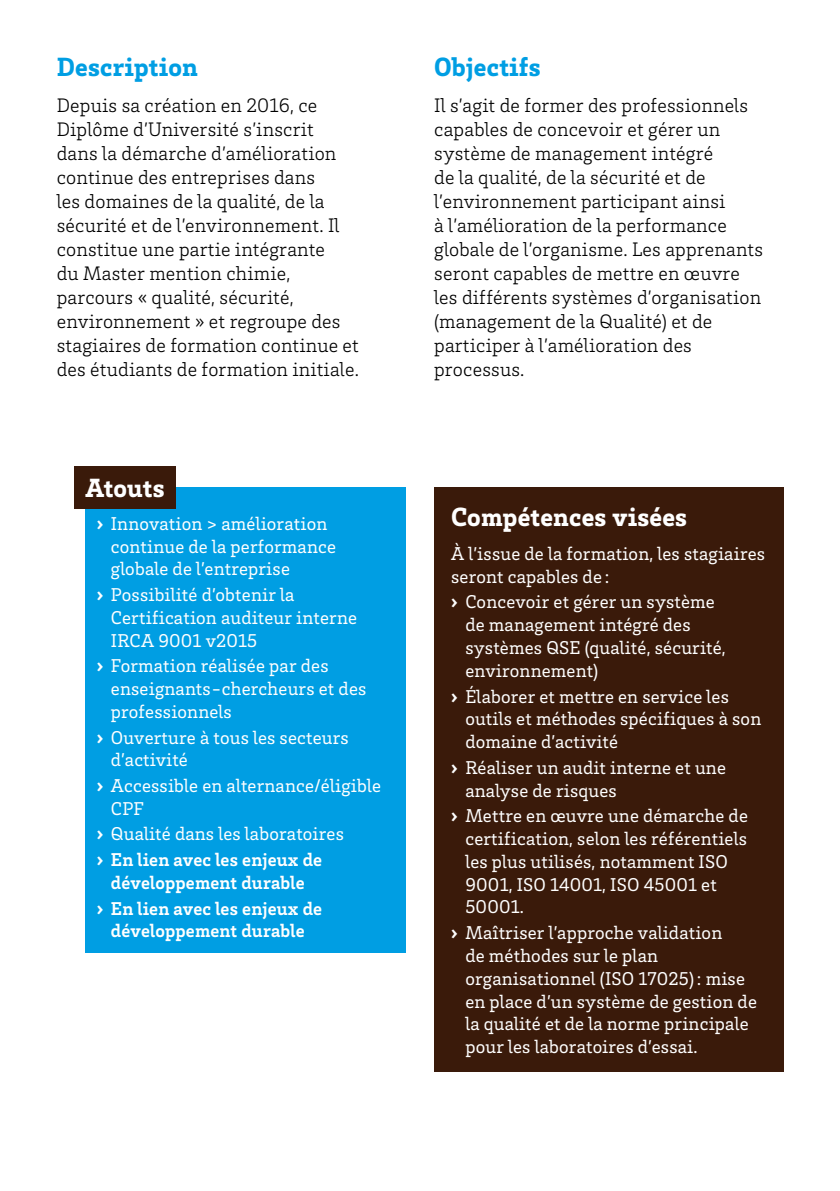
<style>
.page{position:relative;width:840px;height:1191px;background:#fff}
.page>*{position:absolute;margin:0;border:0;box-sizing:border-box;transform-origin:0 0}
.t1{font:900 27px "Brix Slab";letter-spacing:.01em;color:#fff}
.t2{font:900 27px "Brix Slab";letter-spacing:.01em;color:#009ee3}
.t3{font:300 20px/24px "Brix Slab";letter-spacing:.01em;color:#000}
.t4{font:19px/22.8px "Brix Slab";letter-spacing:.01em;color:#fff}
.t5{font:700 19px/25.6px "Brix Slab";letter-spacing:.01em;color:#fff;text-align:center}
.s1{font-weight:900}
.s2{font-weight:700}
</style>
<div class="page">
<div style="left:434px;top:488px;width:348px;height:583px;background:#3a1a0a"></div>
<div style="left:85px;top:488px;width:320px;height:464px;background:#009ee3"></div>
<div style="left:74px;top:467px;width:101px;height:42px;background:#3a1a0a"></div>
<h1 class="t2" style="left:57px;top:49px;width:142px">Description</h1>
<p class="t3" style="left:57px;top:92px;width:303px">Depuis sa création en 2016, ce<br>Diplôme d’Université s’inscrit dans la démarche d’amélioration continue des entreprises dans<br>les domaines de la qualité, de la sécurité et de l’environnement. Il constitue une partie intégrante<br>du Master mention chimie, parcours « qualité, sécurité, environnement » et regroupe des stagiaires de formation continue et des étudiants de formation initiale.</p>
<h1 class="t1" style="left:85px;top:470px;width:81px">Atouts</h1>
<p class="t4" style="left:111px;top:511px;width:226px;text-indent:-14px"><span class="s1">›</span> Innovation &gt; amélioration continue de la performance globale de l’entreprise</p>
<p class="t4" style="left:111px;top:582px;width:247px;text-indent:-14px"><span class="s1">›</span> Possibilité d’obtenir la<br>Certification auditeur interne<br>IRCA 9001 v2015</p>
<p class="t4" style="left:111px;top:653px;width:257px;text-indent:-14px"><span class="s1">›</span> Formation réalisée par des enseignants-chercheurs et des professionnels</p>
<p class="t4" style="left:111px;top:725px;width:239px;text-indent:-14px"><span class="s1">›</span> Ouverture à tous les secteurs d’activité</p>
<p class="t4" style="left:111px;top:773px;width:271px;text-indent:-14px"><span class="s1">›</span> Accessible en alternance/éligible<br>CPF</p>
<p class="t4" style="left:97px;top:820px;width:248px;line-height:25.6px"><span class="s1">›</span> Qualité dans les laboratoires <span class="s1">›</span> <span class="s2">En lien avec les enjeux de</span></p>
<p class="t5" style="left:97px;top:869px;width:227px">développement durable<br><span class="s1">›</span> En lien avec les enjeux de</p>
<p class="t5" style="left:111px;top:917px;width:195px">développement durable</p>
<h1 class="t2" style="left:434px;top:49px;width:108px">Objectifs</h1>
<p class="t3" style="left:434px;top:92px;width:330px">Il s’agit de former des professionnels capables de concevoir et gérer un système de management intégré<br>de la qualité, de la sécurité et de l’environnement participant ainsi<br>à l’amélioration de la performance globale de l’organisme. Les apprenants seront capables de mettre en œuvre les différents systèmes d’organisation (management de la Qualité) et de participer à l’amélioration des processus.</p>
<h1 class="t1" style="left:451px;top:499px;width:237px">Compétences visées</h1>
<p class="t4" style="left:451px;top:541px;width:315px">À l’issue de la formation, les stagiaires seront capables de :</p>
<p class="t4" style="left:465px;top:590px;width:262px;text-indent:-14px"><span class="s1">›</span> Concevoir et gérer un système de management intégré des systèmes QSE (qualité, sécurité, environnement)</p>
<p class="t4" style="left:465px;top:684px;width:297px;text-indent:-14px"><span class="s1">›</span> Élaborer et mettre en service les outils et méthodes spécifiques à son domaine d’activité</p>
<p class="t4" style="left:465px;top:755px;width:262px;text-indent:-14px"><span class="s1">›</span> Réaliser un audit interne et une analyse de risques</p>
<p class="t4" style="left:465px;top:803px;width:284px;text-indent:-14px"><span class="s1">›</span> Mettre en œuvre une démarche de certification, selon les référentiels les plus utilisés, notamment ISO<br>9001, ISO 14001, ISO 45001 et<br>50001.</p>
<p class="t4" style="left:465px;top:920px;width:293px;text-indent:-14px"><span class="s1">›</span> Maîtriser l’approche validation<br>de méthodes sur le plan organisationnel (ISO 17025) : mise en place d’un système de gestion de la qualité et de la norme principale pour les laboratoires d’essai.</p>
</div>
